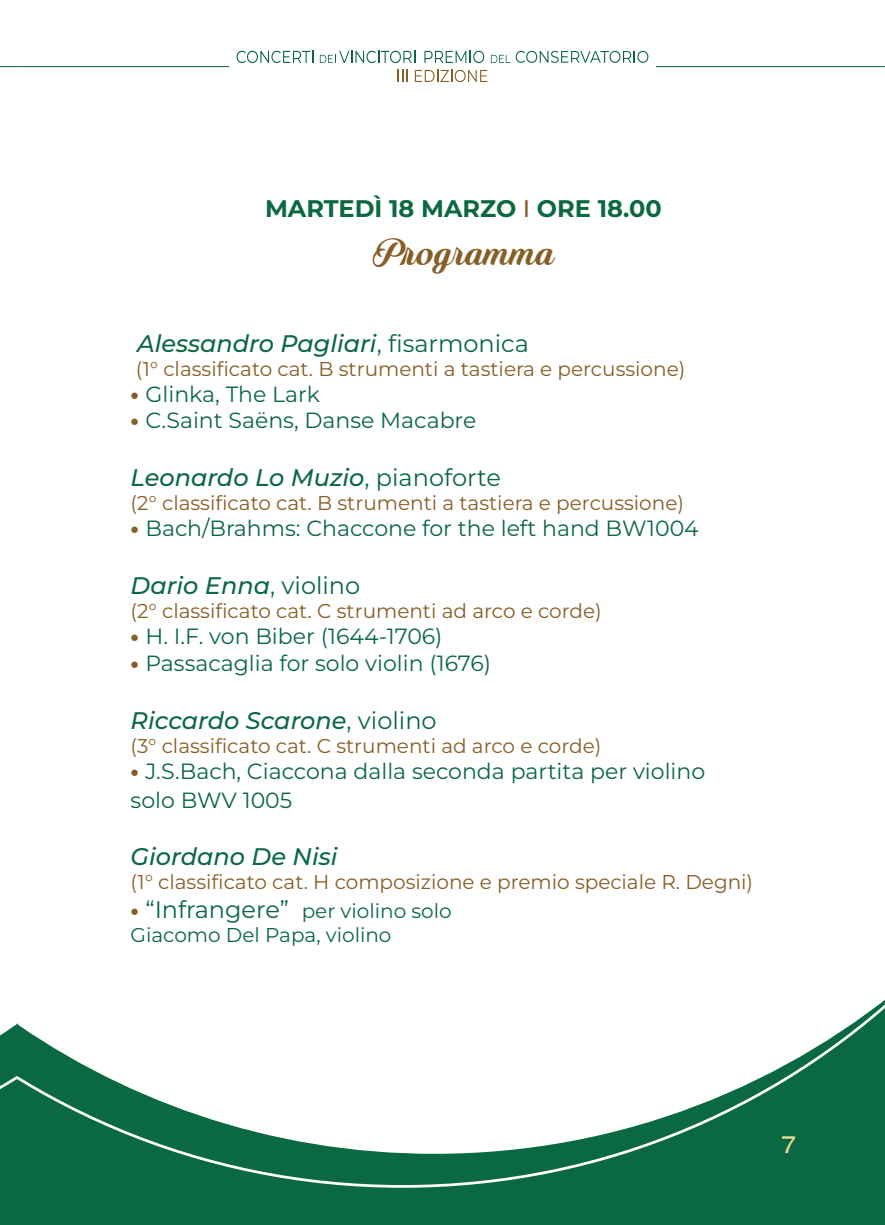
<style>
.page{position:relative;width:885px;height:1225px;background:#fff}
.page>*{position:absolute;margin:0;border:0;box-sizing:border-box;transform-origin:0 0}
.t1{font:40px "Quincho Script PERSONALUSE";color:#875e25}
.t2{font:italic 500 24px "Montserrat";color:#0a6842}
.t3{font:700 24px "Montserrat";color:#0a6842}
.t4{font:expanded 24px "Helvetica Neue LT Pro";color:#eedd97}
.t5{font:22px/28.8px "Montserrat";color:#0a6842}
.t6{font:20px "Montserrat";color:#875e25}
.t7{font:20px/24px "Montserrat";color:#0a6842}
.s1{font-weight:500;color:#875e25}
.s2{font-weight:400;font-style:normal}
.s3{font-weight:800;color:#875e25}
.s4{font-weight:800;font-size:22px;color:#875e25}
.s5{font-size:24px}
</style>
<div class="page">
<div style="left:0;top:1024px;width:17px;height:201px;background:#0a6842"></div>
<div style="left:17px;top:1187px;width:867px;height:38px;background:#0a6842"></div>
<svg style="left:17px;top:1000px;width:867px;height:187px"></svg>
<svg style="left:0;top:66px;width:17px;height:1px"></svg>
<hr style="left:17px;top:66px;width:212px;height:1px;background:#0a6741">
<hr style="left:655px;top:66px;width:229px;height:1px;background:#0a6741">
<svg style="left:397px;top:70px;width:10px;height:12px"></svg>
<svg style="left:415px;top:70px;width:72px;height:12px"></svg>
<svg style="left:236px;top:51px;width:77px;height:12px"></svg>
<svg style="left:320px;top:51px;width:95px;height:12px"></svg>
<svg style="left:424px;top:51px;width:60px;height:12px"></svg>
<svg style="left:491px;top:51px;width:157px;height:12px"></svg>
<p class="t3" style="left:265px;top:191px;width:398px">MARTEDÌ 18 MARZO <span class="s1">I</span> ORE 18.00</p>
<h1 class="t1" style="left:372px;top:229px;width:183px">Programma</h1>
<p class="t2" style="left:137px;top:327px;width:393px">Alessandro Pagliari<span class="s2">, fisarmonica</span></p>
<p class="t6" style="left:136px;top:355px;width:551px">(1° classificato cat. B strumenti a tastiera e percussione)</p>
<p class="t5" style="left:131px;top:379px;width:191px"><span class="s3">•</span> Glinka, The Lark</p>
<p class="t5" style="left:131px;top:405px;width:347px"><span class="s3">•</span> C.Saint Saëns, Danse Macabre</p>
<p class="t2" style="left:131px;top:461px;width:371px">Leonardo Lo Muzio<span class="s2">, pianoforte</span></p>
<p class="t6" style="left:131px;top:489px;width:555px">(2° classificato cat. B strumenti a tastiera e percussione)</p>
<p class="t5" style="left:131px;top:513px;width:569px"><span class="s3">•</span> Bach/Brahms: Chaccone for the left hand BW1004</p>
<p class="t2" style="left:131px;top:569px;width:231px">Dario Enna<span class="s2">, violino</span></p>
<p class="t6" style="left:131px;top:597px;width:472px">(2° classificato cat. C strumenti ad arco e corde)</p>
<p class="t5" style="left:131px;top:621px;width:313px"><span class="s3">•</span> H. I.F. von Biber (1644-1706)</p>
<p class="t5" style="left:131px;top:648px;width:362px"><span class="s3">•</span> Passacaglia for solo violin (1676)</p>
<p class="t2" style="left:131px;top:704px;width:307px">Riccardo Scarone<span class="s2">, violino</span></p>
<p class="t6" style="left:131px;top:732px;width:472px">(3° classificato cat. C strumenti ad arco e corde)</p>
<p class="t5" style="left:131px;top:756px;width:576px"><span class="s3">•</span> J.S.Bach, Ciaccona dalla seconda partita per violino solo BWV 1005</p>
<p class="t2" style="left:131px;top:841px;width:208px">Giordano De Nisi</p>
<p class="t6" style="left:131px;top:869px;width:624px">(1° classificato cat. H composizione e premio speciale R. Degni)</p>
<p class="t7" style="left:131px;top:898px;width:322px"><span class="s4">•</span> <span class="s5">“Infrangere”</span> per violino solo<br>Giacomo Del Papa, violino</p>
<p class="t4" style="left:781px;top:1130px;width:16px">7</p>
</div>
